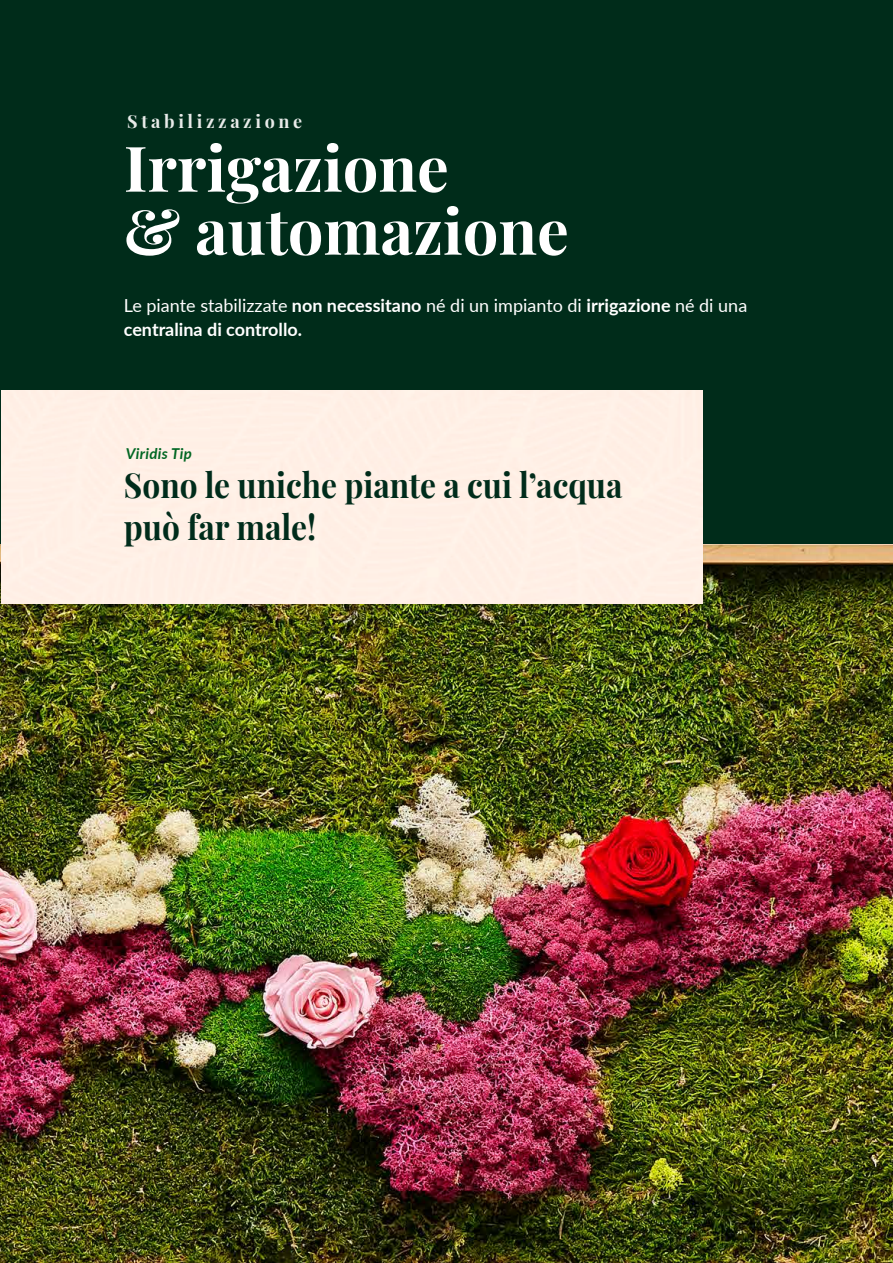
<style>
.page{position:relative;width:893px;height:1263px;background:#fff}
.page>*{position:absolute;margin:0;border:0;box-sizing:border-box;transform-origin:0 0}
.t1{font:700 63px/63px "Playfair Display";color:#fff}
.t2{font:700 34.5px/41.4px "Playfair Display";color:#002c1b;scale:.92 1}
.t3{font:700 18px/24px "Lato";color:#fff}
.t4{font:700 18px "Playfair Display";letter-spacing:.2em;color:#e8ebe9}
.t5{font:italic 700 15px "Lato";letter-spacing:.02em;color:#062}
.s1{font-weight:400}
</style>
<div class="page">
<img style="left:0;top:544px;width:893px;height:719px">
<div style="left:0;top:0;width:893px;height:544px;background:#002c1a"></div>
<div style="left:2px;top:390px;width:701px;height:213px;background:#ffefe5"></div>
<p class="t4" style="left:127px;top:107px;width:176px">Stabilizzazione</p>
<h1 class="t1" style="left:124px;top:131px;width:446px">Irrigazione<br>&amp; automazione</h1>
<p class="t3" style="left:124px;top:293px;width:625px"><span class="s1">Le piante stabilizzate</span> non necessitano <span class="s1">né di un impianto di</span> irrigazione <span class="s1">né di una </span>centralina di controllo.</p>
<p class="t5" style="left:126px;top:442px;width:68px">Viridis Tip</p>
<h2 class="t2" style="left:124px;top:462px;width:543px">Sono le uniche piante a cui l’acqua può far male!</h2>
</div>
